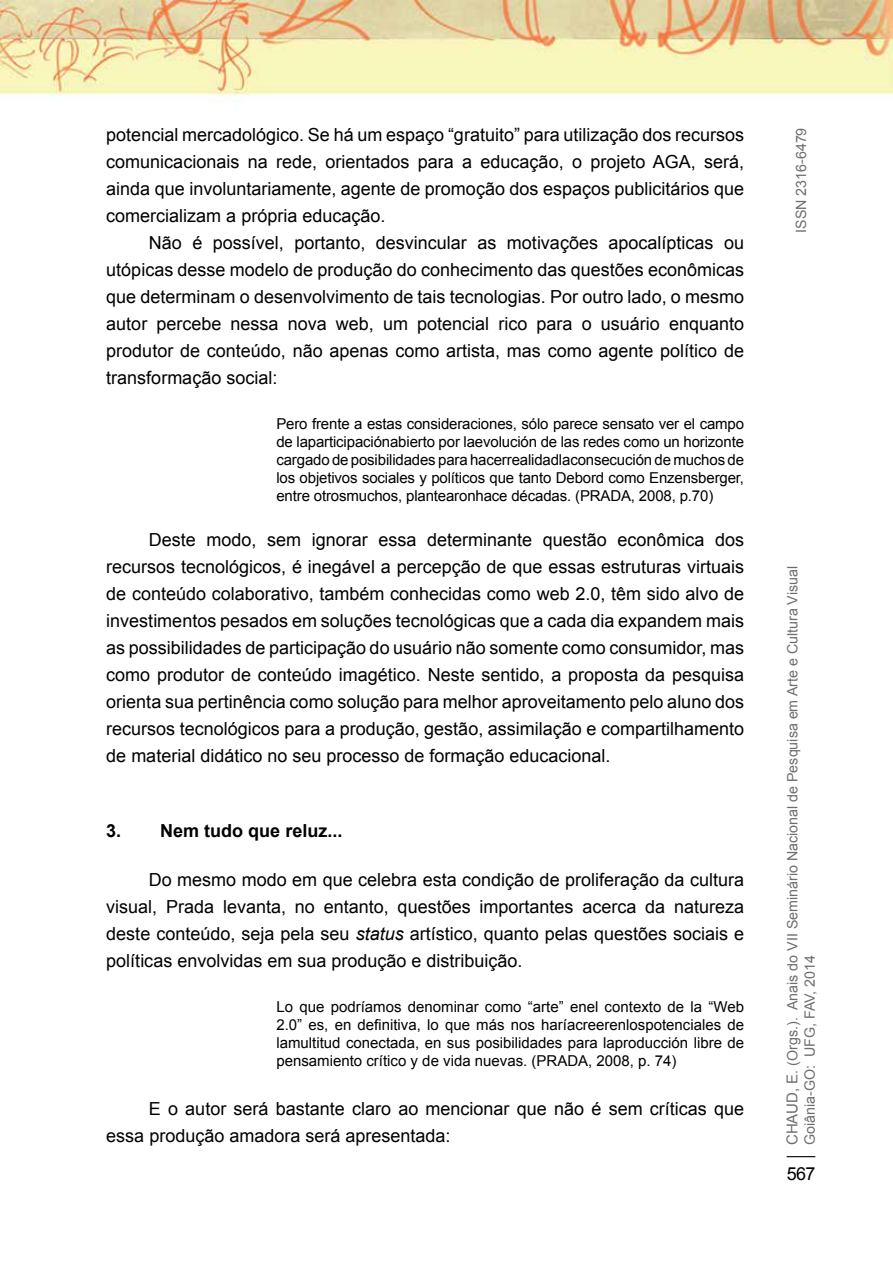
<style>
.page{position:relative;width:893px;height:1263px;background:#fff}
.page>*{position:absolute;margin:0;border:0;box-sizing:border-box;transform-origin:0 0}
.t1{font:18px/27px "Arial";color:#000;text-align:justify}
.t2{font:700 18px "Arial";color:#000}
.t3{font:15px/18px "Arial";letter-spacing:-.005em;color:#000;text-align:justify}
.t4{font:14.25px/17.1px "Arial";color:#6d6e71}
.s1{font-style:italic}
.s2{font-size:15px}
</style>
<div class="page">
<svg style="left:787px;top:1156px;width:28px;height:1px"></svg>
<img style="left:0;top:0;width:893px;height:102px">
<p class="t1" style="left:106px;top:121px;width:639px">potencial mercadológico. Se há um espaço “gratuito” para utilização dos recursos comunicacionais na rede, orientados para a educação, o projeto AGA, será, ainda que involuntariamente, agente de promoção dos espaços publicitários que comercializam a própria educação.</p>
<p class="t1" style="left:106px;top:229px;width:639px;text-indent:43px">Não é possível, portanto, desvincular as motivações apocalípticas ou utópicas desse modelo de produção do conhecimento das questões econômicas que determinam o desenvolvimento de tais tecnologias. Por outro lado, o mesmo autor percebe nessa nova web, um potencial rico para o usuário enquanto produtor de conteúdo, não apenas como artista, mas como agente político de transformação social:</p>
<p class="t3" style="left:276px;top:415px;width:469px">Pero frente a estas consideraciones, sólo parece sensato ver el campo de laparticipaciónabierto por laevolución de las redes como un horizonte cargado de posibilidades para hacerrealidadlaconsecución de muchos de los objetivos sociales y políticos que tanto Debord como Enzensberger, entre otrosmuchos, plantearonhace décadas. (PRADA, 2008, p.70)</p>
<p class="t1" style="left:106px;top:526px;width:639px;text-indent:43px">Deste modo, sem ignorar essa determinante questão econômica dos recursos tecnológicos, é inegável a percepção de que essas estruturas virtuais de conteúdo colaborativo, também conhecidas como web 2.0, têm sido alvo de investimentos pesados em soluções tecnológicas que a cada dia expandem mais as possibilidades de participação do usuário não somente como consumidor, mas como produtor de conteúdo imagético. Neste sentido, a proposta da pesquisa orienta sua pertinência como solução para melhor aproveitamento pelo aluno dos recursos tecnológicos para a produção, gestão, assimilação e compartilhamento de material didático no seu processo de formação educacional.</p>
<p class="t2" style="left:106px;top:819px;width:238px">3. Nem tudo que reluz...</p>
<p class="t1" style="left:106px;top:866px;width:639px;text-indent:43px">Do mesmo modo em que celebra esta condição de proliferação da cultura visual, Prada levanta, no entanto, questões importantes acerca da natureza deste conteúdo, seja pela seu <span class="s1">status</span> artístico, quanto pelas questões sociais e políticas envolvidas em sua produção e distribuição.</p>
<p class="t3" style="left:276px;top:998px;width:469px">Lo que podríamos denominar como “arte” enel contexto de la “Web 2.0” es, en definitiva, lo que más nos haríacreerenlospotenciales de lamultitud conectada, en sus posibilidades para laproducción libre de pensamiento crítico y de vida nuevas. (PRADA, 2008, p. 74)</p>
<p class="t1" style="left:106px;top:1095px;width:639px;text-indent:43px">E o autor será bastante claro ao mencionar que não é sem críticas que essa produção amadora será apresentada:</p>
<p class="t4" style="left:793px;top:233px;width:107px;rotate:-90deg">ISSN 2316-6479</p>
<p class="t4" style="left:784px;top:1145px;width:581px;rotate:-90deg"><span class="s2">Chaud, E</span>. (Orgs.). Anais do VII Seminário Nacional de Pesquisa em Arte e Cultura Visual<br>Goiânia-GO: U FG, FAV, 2014</p>
<p class="t1" style="left:787px;top:1160px;width:30px">567</p>
</div>
